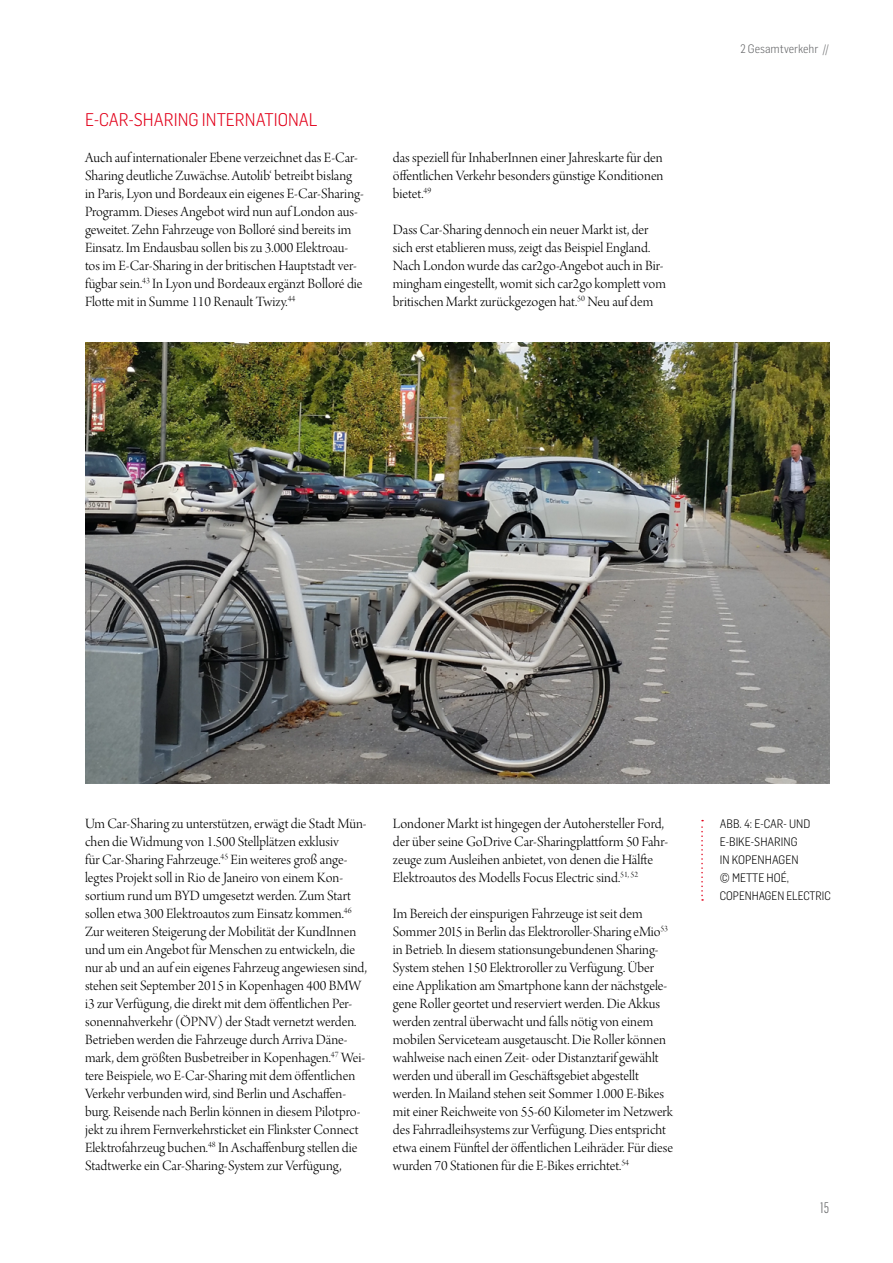
<style>
.page{position:relative;width:893px;height:1263px;background:#fff}
.page>*{position:absolute;margin:0;border:0;box-sizing:border-box;transform-origin:0 0}
.t1{font:300 18px "Flama Semicondensed";color:#e2001a}
.t2{font:15px/18px "Arno Pro Light Display";color:#000}
.t3{font:300 15px "Flama Condensed";color:#646567}
.t4{font:300 12px/18px "Flama Semicondensed";color:#000}
.t5{font:300 12px "Flama Semicondensed";color:#646567}
</style>
<div class="page">
<img style="left:85px;top:342px;width:744px;height:441px">
<svg style="left:701px;top:820px;width:2px;height:81px"></svg>
<p class="t1" style="left:85px;top:108px;width:68px">E-CAR-SHARING</p>
<p class="t1" style="left:202px;top:108px;width:35px">INTERNA</p>
<p class="t1" style="left:265px;top:108px;width:19px">TIONAL</p>
<p class="t2" style="left:85px;top:150px;width:280px">Auch auf internationaler Ebene verzeichnet das E-Car-Sharing deutliche Zuwächse. Autolib‘ betreibt bislang in Paris, Lyon und Bordeaux ein eigenes E-Car-Sharing-Programm. Dieses Angebot wird nun auf London aus&shy;geweitet. Zehn Fahrzeuge von Bolloré sind bereits im Einsatz. Im Endausbau sollen bis zu 3.000 Elektroau&shy;tos im E-Car-Sharing in der britischen Hauptstadt ver&shy;fügbar sein.<sup>43</sup> In Lyon und Bordeaux ergänzt Bolloré die Flotte mit in Summe 110 Renault Twizy.<sup>44</sup></p>
<p class="t2" style="left:393px;top:150px;width:272px;text-align:justify">das speziell für InhaberInnen einer Jahreskarte für den öffentlichen Verkehr besonders günstige Konditionen bietet.<sup>49</sup></p>
<p class="t2" style="left:393px;top:222px;width:275px">Dass Car-Sharing dennoch ein neuer Markt ist, der sich erst etablieren muss, zeigt das Beispiel England.<br>Nach London wurde das car2go-Angebot auch in Bir&shy;mingham eingestellt, womit sich car2go komplett vom britischen Markt zurückgezogen hat.<sup>50</sup> Neu auf dem</p>
<p class="t5" style="left:740px;top:41px;width:90px">2 GESAMTVERKEHR //</p>
<p class="t2" style="left:85px;top:816px;width:283px">Um Car-Sharing zu unterstützen, erwägt die Stadt Mün&shy;chen die Widmung von 1.500 Stellplätzen exklusiv<br>für Car-Sharing Fahrzeuge.<sup>45</sup> Ein weiteres groß ange&shy;legtes Projekt soll in Rio de Janeiro von einem Kon&shy;sortium rund um BYD umgesetzt werden. Zum Start sollen etwa 300 Elektroautos zum Einsatz kommen.<sup>46<br></sup>Zur weiteren Steigerung der Mobilität der KundInnen und um ein Angebot für Menschen zu entwickeln, die nur ab und an auf ein eigenes Fahrzeug angewiesen sind, stehen seit September 2015 in Kopenhagen 400 BMW i3 zur Verfügung, die direkt mit dem öffentlichen Per&shy;sonennahverkehr (ÖPNV) der Stadt vernetzt werden.<br>Betrieben werden die Fahrzeuge durch Arriva Däne&shy;mark, dem größten Busbetreiber in Kopenhagen.<sup>47</sup> Wei&shy;tere Beispiele, wo E-Car-Sharing mit dem öffentlichen Verkehr verbunden wird, sind Berlin und Aschaffen&shy;burg. Reisende nach Berlin können in diesem Pilotpro&shy;jekt zu ihrem Fernverkehrsticket ein Flinkster Connect Elektrofahrzeug buchen.<sup>48</sup> In Aschaffenburg stellen die Stadtwerke ein Car-Sharing-System zur Verfügung,</p>
<p class="t2" style="left:393px;top:816px;width:277px">Londoner Markt ist hingegen der Autohersteller Ford, der über seine GoDrive Car-Sharingplattform 50 Fahr&shy;zeuge zum Ausleihen anbietet, von denen die Hälfte Elektroautos des Modells Focus Electric sind.<sup>51,</sup> <sup>52</sup></p>
<p class="t2" style="left:393px;top:906px;width:282px">Im Bereich der einspurigen Fahrzeuge ist seit dem Sommer 2015 in Berlin das Elektroroller-Sharing eMio<sup>53 </sup>in Betrieb. In diesem stationsungebundenen Sharing-System stehen 150 Elektroroller zu Verfügung. Über eine Applikation am Smartphone kann der nächstgele&shy;gene Roller geortet und reserviert werden. Die Akkus werden zentral überwacht und falls nötig von einem mobilen Serviceteam ausgetauscht. Die Roller können wahlweise nach einen Zeit- oder Distanztarif gewählt werden und überall im Geschäftsgebiet abgestellt werden. In Mailand stehen seit Sommer 1.000 E-Bikes mit einer Reichweite von 55-60 Kilometer im Netzwerk des Fahrradleihsystems zur Verfügung. Dies entspricht etwa einem Fünftel der öffentlichen Leihräder. Für diese wurden 70 Stationen für die E-Bikes errichtet.<sup>54</sup></p>
<p class="t4" style="left:720px;top:814px;width:77px">ABB. 4: E-CAR- UND<br>E-BIKE-SHARING<br>IN KOPENHAGEN<br>© METTE HOÉ,<br>COPENHAGEN</p>
<p class="t4" style="left:786px;top:886px;width:35px">ELECTRIC</p>
<p class="t3" style="left:820px;top:1198px;width:10px">15</p>
</div>
